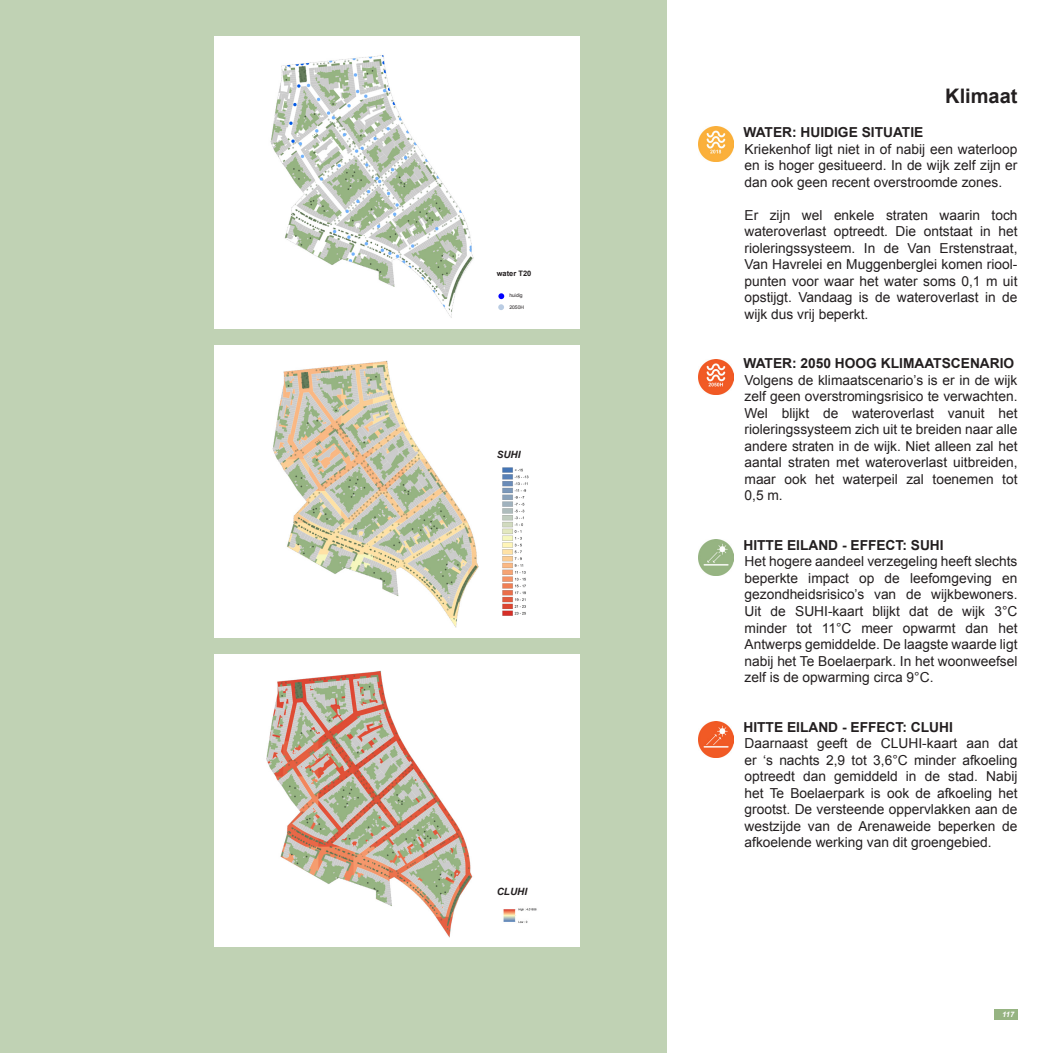
<style>
.page{position:relative;width:1053px;height:1053px;background:#fff}
.page>*{position:absolute;margin:0;border:0;box-sizing:border-box;transform-origin:0 0}
.t1{font:700 20px "Arial";color:#231f20}
.t2{font:13.75px/16.5px "Arial";color:#231f20;text-align:justify}
.t3{font:700 13.75px "Arial";color:#231f20}
.t4{font:italic 700 10px "Arial";color:#231f20}
.t5{font:700 7.5px "Arial";color:#231f20}
.t6{font:italic 700 7.5px "Arial";color:#fff}
.t7{font:5px "Arial";color:#231f20}
</style>
<div class="page">
<div style="left:993px;top:1008px;width:24px;height:11px;background:#96b482"></div>
<img style="left:698px;top:126px;width:35px;height:36px">
<img style="left:698px;top:359px;width:35px;height:35px">
<img style="left:698px;top:539px;width:35px;height:36px">
<img style="left:698px;top:721px;width:35px;height:36px">
<div style="left:0;top:0;width:666px;height:1052px;background:#c0d2b4"></div>
<div style="left:214px;top:36px;width:365px;height:292px;background:#fff"></div>
<div style="left:214px;top:345px;width:365px;height:292px;background:#fff"></div>
<div style="left:214px;top:654px;width:365px;height:293px;background:#fff"></div>
<svg style="left:498px;top:293px;width:6px;height:17px"></svg>
<img style="left:270px;top:55px;width:204px;height:263px">
<img style="left:272px;top:360px;width:207px;height:268px">
<img style="left:502px;top:467px;width:27px;height:149px">
<img style="left:266px;top:670px;width:207px;height:268px">
<img style="left:503px;top:908px;width:34px;height:15px">
<p class="t5" style="left:496px;top:268px;width:36px">water T20</p>
<p class="t7" style="left:509px;top:291px;width:15px">huidig</p>
<p class="t7" style="left:509px;top:303px;width:16px">2050H</p>
<p class="t4" style="left:496px;top:447px;width:25px">SUHI</p>
<p class="t4" style="left:496px;top:884px;width:32px">CLUHI</p>
<h1 class="t1" style="left:945px;top:82px;width:74px">Klimaat</h1>
<p class="t3" style="left:743px;top:123px;width:181px">WATER: HUIDIGE SITUATIE</p>
<p class="t2" style="left:744px;top:140px;width:274px">Kriekenhof ligt niet in of nabij een waterloop en is hoger gesitueerd. In de wijk zelf zijn er dan ook geen recent overstroomde zones.</p>
<p class="t2" style="left:744px;top:206px;width:274px">Er zijn wel enkele straten waarin toch wateroverlast optreedt. Die ontstaat in het rioleringssysteem. In de Van Erstenstraat, Van Havrelei en Muggenberglei komen riool&shy;punten voor waar het water soms 0,1 m uit opstijgt. Vandaag is de wateroverlast in de wijk dus vrij beperkt.</p>
<p class="t3" style="left:743px;top:354px;width:272px">WATER: 2050 HOOG KLIMAATSCENARIO</p>
<p class="t2" style="left:744px;top:371px;width:274px">Volgens de klimaatscenario’s is er in de wijk zelf geen overstromingsrisico te verwachten.<br>Wel blijkt de wateroverlast vanuit het rioleringssysteem zich uit te breiden naar alle andere straten in de wijk. Niet alleen zal het aantal straten met wateroverlast uitbreiden, maar ook het waterpeil zal toenemen tot 0,5 m.</p>
<p class="t3" style="left:743px;top:535px;width:202px">HITTE EILAND - EFFECT: SUHI</p>
<p class="t2" style="left:744px;top:553px;width:274px">Het hogere aandeel verzegeling heeft slechts beperkte impact op de leefomgeving en gezondheidsrisico’s van de wijkbewoners.<br>Uit de SUHI-kaart blijkt dat de wijk 3°C minder tot 11°C meer opwarmt dan het Antwerps gemiddelde. De laagste waarde ligt nabij het Te Boelaerpark. In het woonweefsel zelf is de opwarming circa 9°C.</p>
<p class="t3" style="left:743px;top:717px;width:211px">HITTE EILAND - EFFECT: CLUHI</p>
<p class="t2" style="left:744px;top:734px;width:274px">Daarnaast geeft de CLUHI-kaart aan dat er ‘s nachts 2,9 tot 3,6°C minder afkoeling optreedt dan gemiddeld in de stad. Nabij het Te Boelaerpark is ook de afkoeling het grootst. De versteende oppervlakken aan de westzijde van de Arenaweide beperken de afkoelende werking van dit groengebied.</p>
<p class="t6" style="left:1002px;top:1008px;width:13px">117</p>
</div>
